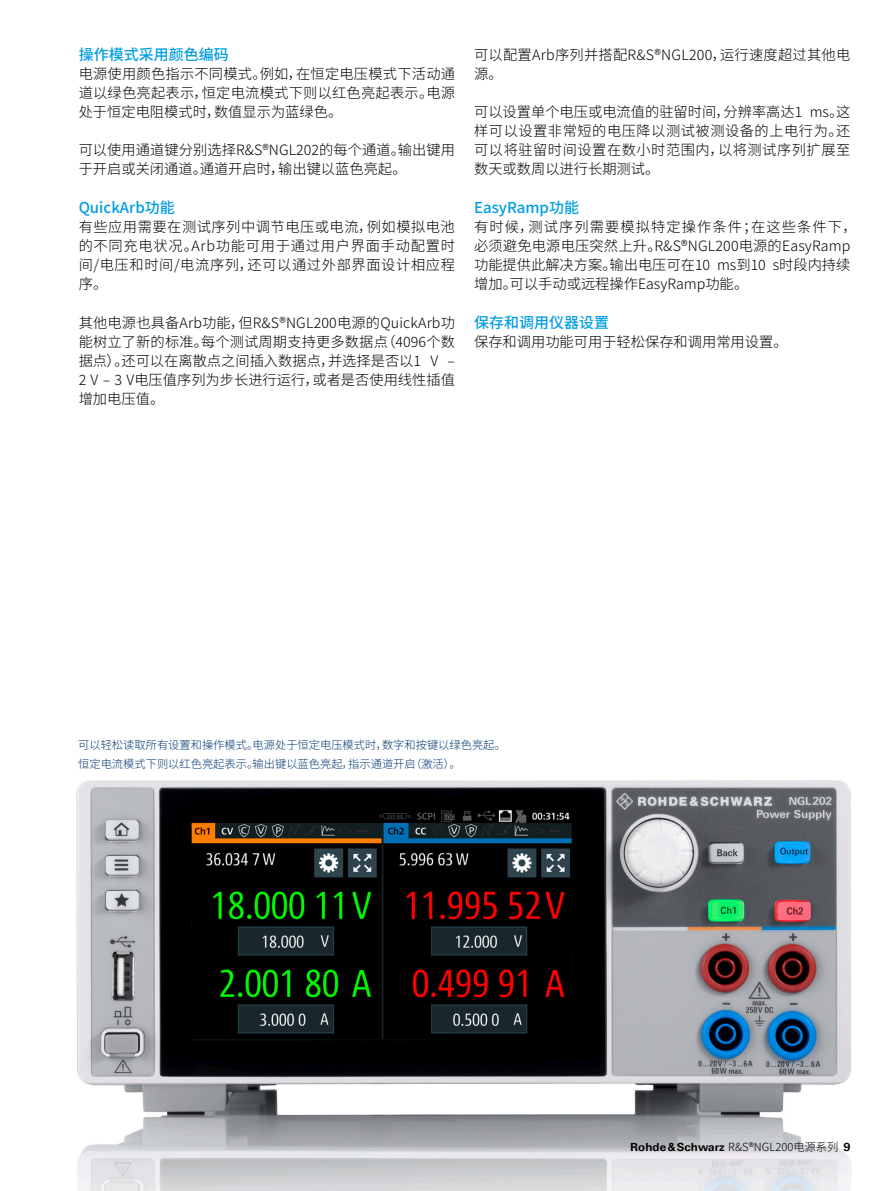
<style>
.page{position:relative;width:893px;height:1191px;background:#fff}
.page>*{position:absolute;margin:0;border:0;box-sizing:border-box;transform-origin:0 0}
.Absatzfett_cyan{font:500 15px "Source Han Sans SC";color:#009ee3}
.Haupttext{font:300 14.25px/19.2px "Source Han Sans SC";letter-spacing:.005em;color:#000}
.Haupttext_ohne_Absta{font:300 14.25px/19.2px "Source Han Sans SC";letter-spacing:.01em;color:#000;text-align:justify}
.Bildunterschrift{font:300 11.25px "Source Han Sans SC";color:#003872}
.t1{font:700 11.25px "Linotype Univers 630";color:#000}
.s1{font-family:"Source Han Sans SC";font-weight:300}
</style>
<div class="page">
<img style="left:76px;top:780px;width:776px;height:411px">
<p class="Absatzfett_cyan" style="left:79px;top:46px;width:152px">操作模式采用颜色编码</p>
<p class="Haupttext_ohne_Absta" style="left:79px;top:64px;width:378px">电源使用颜色指示不同模式。例如，在恒定电压模式下活动通道以绿色亮起表示，恒定电流模式下则以红色亮起表示。电源处于恒定电阻模式时，数值显示为蓝绿色。</p>
<p class="Haupttext" style="left:79px;top:141px;width:378px">可以使用通道键分别选择R&amp;S®NGL202的每个通道。输出键用于开启或关闭通道。通道开启时，输出键以蓝色亮起。</p>
<p class="Absatzfett_cyan" style="left:79px;top:199px;width:98px">QuickArb功能</p>
<p class="Haupttext_ohne_Absta" style="left:79px;top:217px;width:378px">有些应用需要在测试序列中调节电压或电流，例如模拟电池的不同充电状况。Arb功能可用于通过用户界面手动配置时间/电压和时间/电流序列，还可以通过外部界面设计相应程序。</p>
<p class="Haupttext" style="left:79px;top:313px;width:378px;text-align:justify">其他电源也具备Arb功能，但R&amp;S®NGL200电源的QuickArb功能树立了新的标准。每个测试周期支持更多数据点（4096个数据点）。还可以在离散点之间插入数据点，并选择是否以1 V – 2 V – 3 V电压值序列为步长进行运行，或者是否使用线性插值增加电压值。</p>
<p class="Haupttext" style="left:474px;top:45px;width:378px">可以配置Arb序列并搭配R&amp;S®NGL200，运行速度超过其他电源。</p>
<p class="Haupttext" style="left:474px;top:102px;width:378px;text-align:justify">可以设置单个电压或电流值的驻留时间，分辨率高达1 ms。这样可以设置非常短的电压降以测试被测设备的上电行为。还可以将驻留时间设置在数小时范围内，以将测试序列扩展至数天或数周以进行长期测试。</p>
<p class="Absatzfett_cyan" style="left:474px;top:199px;width:106px">EasyRamp功能</p>
<p class="Haupttext_ohne_Absta" style="left:474px;top:217px;width:384px;text-align:left">有时候，测试序列需要模拟特定操作条件；在这些条件下，必须避免电源电压突然上升。R&amp;S®NGL200电源的EasyRamp功能提供此解决方案。输出电压可在10 ms到10 s时段内持续增加。可以手动或远程操作EasyRamp功能。</p>
<p class="Absatzfett_cyan" style="left:474px;top:313px;width:136px">保存和调用仪器设置</p>
<p class="Haupttext_ohne_Absta" style="left:474px;top:332px;width:315px">保存和调用功能可用于轻松保存和调用常用设置。</p>
<p class="Bildunterschrift" style="left:78px;top:738px;width:429px">可以轻松读取所有设置和操作模式。电源处于恒定电压模式时，数字和按键以绿色亮起。</p>
<p class="Bildunterschrift" style="left:78px;top:757px;width:384px">恒定电流模式下则以红色亮起表示。输出键以蓝色亮起，指示通道开启（激活）。</p>
<p class="t1" style="left:630px;top:1139px;width:222px">Rohde&amp;Schwarz <span class="s1">R&amp;S®NGL200电源系列</span> 9</p>
</div>
